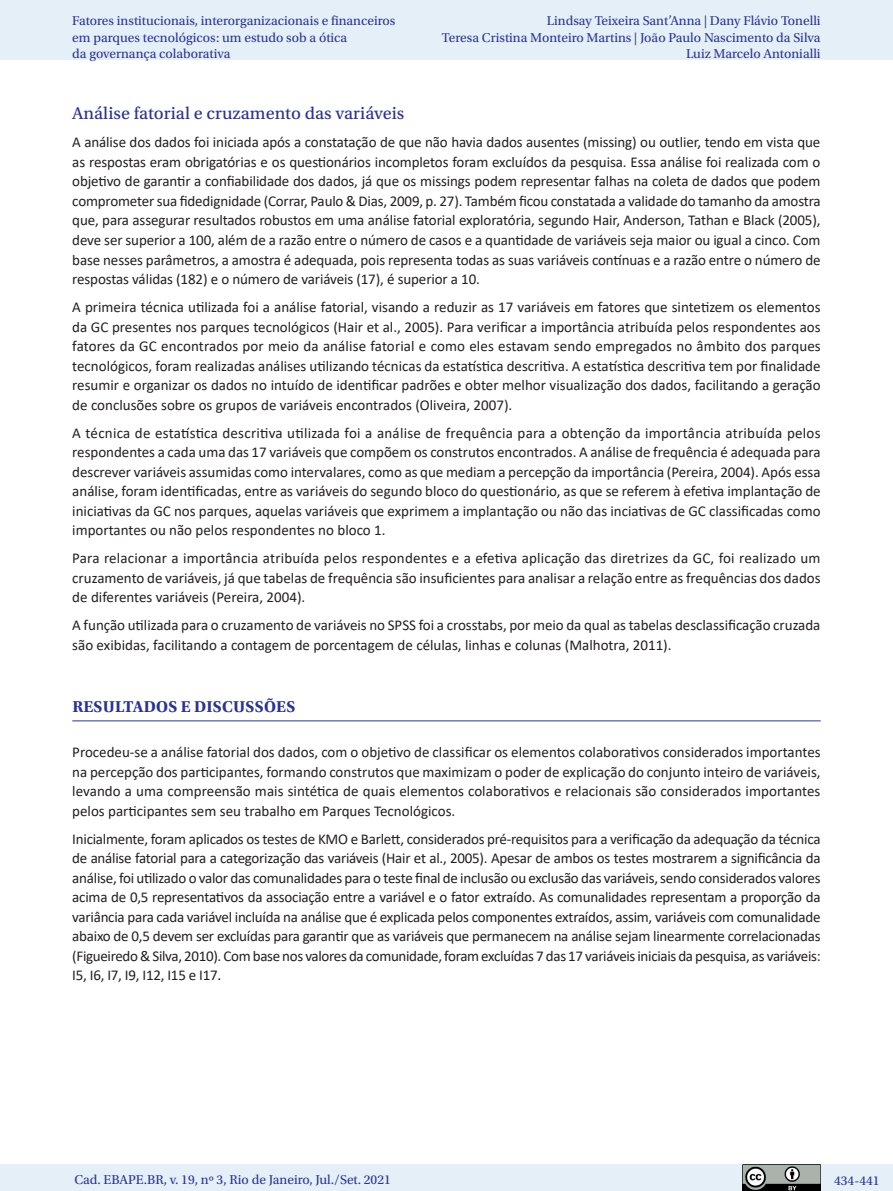
<style>
.page{position:relative;width:893px;height:1191px;background:#fff}
.page>*{position:absolute;margin:0;border:0;box-sizing:border-box;transform-origin:0 0}
._07_2_sub2{font:18px "Utopia Std Capt";color:#2b3393}
._07_1_sub_1{font:700 16.5px "Utopia Std";letter-spacing:.01em;color:#2b3393}
._06_0_texto{font:15px/19.5px "Calibri";color:#231f20;text-align:justify}
.t1{font:13.5px/16.5px "Utopia Std";color:#2b3393}
.s1{color:#000}
</style>
<div class="page">
<div style="left:0;top:0;width:893px;height:60px;background:#e4eff8"></div>
<div style="left:0;top:1164px;width:893px;height:27px;background:#e4eff8"></div>
<img style="left:743px;top:1164px;width:78px;height:27px">
<hr style="left:72px;top:720px;width:749px;height:1px;background:#2b3393">
<p class="t1" style="left:72px;top:13px;width:325px">Fatores institucionais, interorganizacionais e financeiros em parques tecnológicos: um estudo sob a ótica<br>da governança colaborativa</p>
<p class="t1" style="left:442px;top:13px;width:380px;text-align:right">Lindsay Teixeira Sant’Anna | Dany Flávio Tonelli<br>Teresa Cristina Monteiro Martins | João Paulo Nascimento da Silva<br>Luiz Marcelo Antonialli</p>
<p class="_07_2_sub2" style="left:72px;top:104px;width:333px">Análise fatorial e cruzamento das variáveis</p>
<p class="_06_0_texto" style="left:72px;top:132px;width:750px">A análise dos dados foi iniciada após a constatação de que não havia dados ausentes (missing) ou outlier, tendo em vista que as respostas eram obrigatórias e os questionários incompletos foram excluídos da pesquisa. Essa análise foi realizada com o objetivo de garantir a confiabilidade dos dados, já que os missings podem representar falhas na coleta de dados que podem comprometer sua fidedignidade (Corrar, Paulo &amp; Dias, 2009, p. 27). Também ficou constatada a validade do tamanho da amostra que, para assegurar resultados robustos em uma análise fatorial exploratória, segundo Hair, Anderson, Tathan e Black (2005), deve ser superior a 100, além de a razão entre o número de casos e a quantidade de variáveis seja maior ou igual a cinco. Com base nesses parâmetros, a amostra é adequada, pois representa todas as suas variáveis contínuas e a razão entre o número de respostas válidas (182) e o número de variáveis (17), é superior a 10.</p>
<p class="_06_0_texto" style="left:72px;top:297px;width:750px">A primeira técnica utilizada foi a análise fatorial, visando a reduzir as 17 variáveis em fatores que sintetizem os elementos da GC presentes nos parques tecnológicos (Hair et al., 2005). Para verificar a importância atribuída pelos respondentes aos fatores da GC encontrados por meio da análise fatorial e como eles estavam sendo empregados no âmbito dos parques tecnológicos, foram realizadas análises utilizando técnicas da estatística descritiva. A estatística descritiva tem por finalidade resumir e organizar os dados no intuído de identificar padrões e obter melhor visualização dos dados, facilitando a geração de conclusões sobre os grupos de variáveis encontrados (Oliveira, 2007).</p>
<p class="_06_0_texto" style="left:72px;top:422px;width:750px">A técnica de estatística descritiva utilizada foi a análise de frequência para a obtenção da importância atribuída pelos respondentes a cada uma das 17 variáveis que compõem os construtos encontrados. A análise de frequência é adequada para descrever variáveis assumidas como intervalares, como as que mediam a percepção da importância (Pereira, 2004). Após essa análise, foram identificadas, entre as variáveis do segundo bloco do questionário, as que se referem à efetiva implantação de iniciativas da GC nos parques, aquelas variáveis que exprimem a implantação ou não das inciativas de GC classificadas como importantes ou não pelos respondentes no bloco 1.</p>
<p class="_06_0_texto" style="left:72px;top:548px;width:750px">Para relacionar a importância atribuída pelos respondentes e a efetiva aplicação das diretrizes da GC, foi realizado um cruzamento de variáveis, já que tabelas de frequência são insuficientes para analisar a relação entre as frequências dos dados de diferentes variáveis (Pereira, 2004).</p>
<p class="_06_0_texto" style="left:72px;top:615px;width:750px">A função utilizada para o cruzamento de variáveis no SPSS foi a crosstabs, por meio da qual as tabelas desclassificação cruzada são exibidas, facilitando a contagem de porcentagem de células, linhas e colunas (Malhotra, 2011).</p>
<p class="_07_1_sub_1" style="left:72px;top:697px;width:225px">RESULTADOS E DISCUSSÕES</p>
<p class="_06_0_texto" style="left:72px;top:742px;width:750px">Procedeu-se a análise fatorial dos dados, com o objetivo de classificar os elementos colaborativos considerados importantes na percepção dos participantes, formando construtos que maximizam o poder de explicação do conjunto inteiro de variáveis, levando a uma compreensão mais sintética de quais elementos colaborativos e relacionais são considerados importantes pelos participantes sem seu trabalho em Parques Tecnológicos.</p>
<p class="_06_0_texto" style="left:72px;top:828px;width:750px">Inicialmente, foram aplicados os testes de KMO e Barlett, considerados pré-requisitos para a verificação da adequação da técnica de análise fatorial para a categorização das variáveis (Hair et al., 2005). Apesar de ambos os testes mostrarem a significância da análise, foi utilizado o valor das comunalidades para o teste final de inclusão ou exclusão das variáveis, sendo considerados valores acima de 0,5 representativos da associação entre a variável e o fator extraído. As comunalidades representam a proporção da variância para cada variável incluída na análise que é explicada pelos componentes extraídos, assim, variáveis com comunalidade abaixo de 0,5 devem ser excluídas para garantir que as variáveis que permanecem na análise sejam linearmente correlacionadas (Figueiredo &amp; Silva, 2010). Com base nos valores da comunidade, foram excluídas 7 das 17 variáveis iniciais da pesquisa, as variáveis:<br>I5, I6, I7, I9, I12, I15 e I17<span class="s1">.</span></p>
<p class="t1" style="left:74px;top:1171px;width:318px">Cad. EBAPE.BR, v. 19, nº 3, Rio de Janeiro, Jul./Set. 2021</p>
<p class="t1" style="left:834px;top:1172px;width:47px">434-441</p>
</div>
